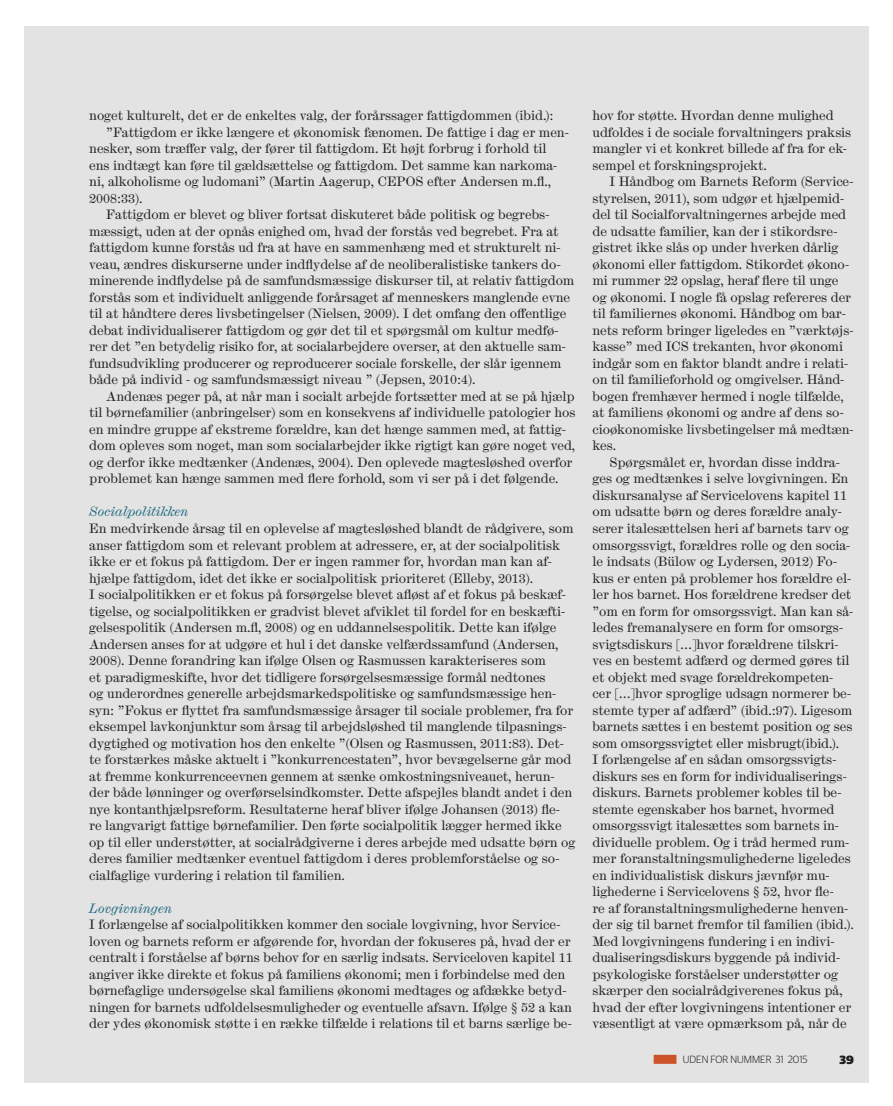
<style>
.page{position:relative;width:893px;height:1106px;background:#fff}
.page>*{position:absolute;margin:0;border:0;box-sizing:border-box;transform-origin:0 0}
.t1{font:12px/16.5px "Scotch Micro";letter-spacing:-.005em;color:#231f20}
.t2{font:italic 12px "Scotch Micro";letter-spacing:-.005em;color:#1e6981}
.t3{font:900 12px "Guardian Sans";color:#231f20}
.t4{font:300 10.5px "Guardian Sans";color:#231f20}
</style>
<div class="page">
<div style="left:24px;top:27px;width:845px;height:1056px;background:#e2e3e2"></div>
<div style="left:654px;top:1054px;width:22px;height:9px;background:#ce5328"></div>
<p class="t1" style="left:89px;top:108px;width:466px">noget kulturelt, det er de enkeltes valg, der forårssager fattigdommen (ibid.):</p>
<p class="t1" style="left:106px;top:124px;width:464px">”Fattigdom er ikke længere et økonomisk fænomen. De fattige i dag er men-</p>
<p class="t1" style="left:89px;top:141px;width:459px">nesker, som træffer valg, der fører til fattigdom. Et højt forbrug i forhold til</p>
<p class="t1" style="left:89px;top:157px;width:470px">ens indtægt kan føre til gældsættelse og fattigdom. Det samme kan narkoma-</p>
<p class="t1" style="left:89px;top:174px;width:463px">ni, alkoholisme og ludomani” (Martin Aagerup, CEPOS efter Andersen m.fl.,</p>
<p class="t1" style="left:89px;top:190px;width:55px">2008:33).</p>
<p class="t1" style="left:106px;top:207px;width:445px">Fattigdom er blevet og bliver fortsat diskuteret både politisk og begrebs-</p>
<p class="t1" style="left:89px;top:223px;width:471px">mæssigt, uden at der opnås enighed om, hvad der forstås ved begrebet. Fra at</p>
<p class="t1" style="left:89px;top:240px;width:473px">fattigdom kunne forstås ud fra at have en sammenhæng med et strukturelt ni-</p>
<p class="t1" style="left:89px;top:256px;width:473px">veau, ændres diskurserne under indflydelse af de neoliberalistiske tankers do-</p>
<p class="t1" style="left:89px;top:273px;width:487px">minerende indflydelse på de samfundsmæssige diskurser til, at relativ fattigdom</p>
<p class="t1" style="left:89px;top:289px;width:482px">forstås som et individuelt anliggende forårsaget af menneskers manglende evne</p>
<p class="t1" style="left:89px;top:306px;width:479px">til at håndtere deres livsbetingelser (Nielsen, 2009). I det omfang den offentlige</p>
<p class="t1" style="left:89px;top:322px;width:471px">debat individualiserer fattigdom og gør det til et spørgsmål om kultur medfø-</p>
<p class="t1" style="left:89px;top:339px;width:478px">rer det ”en betydelig risiko for, at socialarbejdere overser, at den aktuelle sam-</p>
<p class="t1" style="left:89px;top:355px;width:473px">fundsudvikling producerer og reproducerer sociale forskelle, der slår igennem</p>
<p class="t1" style="left:89px;top:372px;width:388px">både på individ - og samfundsmæssigt niveau ” (Jepsen, 2010:4).</p>
<p class="t1" style="left:106px;top:388px;width:470px">Andenæs peger på, at når man i socialt arbejde fortsætter med at se på hjælp</p>
<p class="t1" style="left:89px;top:405px;width:488px">til børnefamilier (anbringelser) som en konsekvens af individuelle patologier hos</p>
<p class="t1" style="left:89px;top:421px;width:478px">en mindre gruppe af ekstreme forældre, kan det hænge sammen med, at fattig-</p>
<p class="t1" style="left:89px;top:438px;width:488px">dom opleves som noget, man som socialarbejder ikke rigtigt kan gøre noget ved,</p>
<p class="t1" style="left:89px;top:454px;width:485px">og derfor ikke medtænker (Andenæs, 2004). Den oplevede magtesløshed overfor</p>
<p class="t1" style="left:89px;top:471px;width:471px">problemet kan hænge sammen med flere forhold, som vi ser på i det følgende.</p>
<p class="t2" style="left:89px;top:506px;width:101px">Socialpolitikken</p>
<p class="t1" style="left:89px;top:520px;width:488px">En medvirkende årsag til en oplevelse af magtesløshed blandt de rådgivere, som anser fattigdom som et relevant problem at adressere, er, at der socialpolitisk ikke er et fokus på fattigdom. Der er ingen rammer for, hvordan man kan af&shy;hjælpe fattigdom, idet det ikke er socialpolitisk prioriteret (Elleby, 2013).<br>I socialpolitikken er et fokus på forsørgelse blevet afløst af et fokus på beskæf&shy;tigelse, og socialpolitikken er gradvist blevet afviklet til fordel for en beskæfti&shy;gelsespolitik (Andersen m.fl, 2008) og en uddannelsespolitik. Dette kan ifølge Andersen anses for at udgøre et hul i det danske velfærdssamfund (Andersen, 2008). Denne forandring kan ifølge Olsen og Rasmussen karakteriseres som<br>et paradigmeskifte, hvor det tidligere forsørgelsesmæssige formål nedtones<br>og underordnes generelle arbejdsmarkedspolitiske og samfundsmæssige hen&shy;syn: ”Fokus er flyttet fra samfundsmæssige årsager til sociale problemer, fra for eksempel lavkonjunktur som årsag til arbejdsløshed til manglende tilpasnings&shy;dygtighed og motivation hos den enkelte ”(Olsen og Rasmussen, 2011:83). Det&shy;te forstærkes måske aktuelt i ”konkurrencestaten”, hvor bevægelserne går mod at fremme konkurrenceevnen gennem at sænke omkostningsniveauet, herun&shy;der både lønninger og overførselsindkomster. Dette afspejles blandt andet i den nye kontanthjælpsreform. Resultaterne heraf bliver ifølge Johansen (2013) fle&shy;re langvarigt fattige børnefamilier. Den førte socialpolitik lægger hermed ikke op til eller understøtter, at socialrådgiverne i deres arbejde med udsatte børn og deres familier medtænker eventuel fattigdom i deres problemforståelse og so&shy;cialfaglige vurdering i relation til familien.</p>
<p class="t2" style="left:89px;top:902px;width:85px">Lovgivningen</p>
<p class="t1" style="left:89px;top:916px;width:485px">I forlængelse af socialpolitikken kommer den sociale lovgivning, hvor Service&shy;loven og barnets reform er afgørende for, hvordan der fokuseres på, hvad der er centralt i forståelse af børns behov for en særlig indsats. Serviceloven kapitel 11 angiver ikke direkte et fokus på familiens økonomi; men i forbindelse med den børnefaglige undersøgelse skal familiens økonomi medtages og afdække betyd&shy;ningen for barnets udfoldelsesmuligheder og eventuelle afsavn. Ifølge § 52 a kan der ydes økonomisk støtte i en række tilfælde i relations til et barns særlige be-</p>
<p class="t1" style="left:592px;top:108px;width:260px">hov for støtte. Hvordan denne mulighed udfoldes i de sociale forvaltningers praksis mangler vi et konkret billede af fra for ek&shy;sempel et forskningsprojekt.</p>
<p class="t1" style="left:592px;top:174px;width:263px;text-indent:17px">I Håndbog om Barnets Reform (Service&shy;styrelsen, 2011), som udgør et hjælpemid&shy;del til Socialforvaltningernes arbejde med de udsatte familier, kan der i stikordsre&shy;gistret ikke slås op under hverken dårlig økonomi eller fattigdom. Stikordet økono&shy;mi rummer 22 opslag, heraf flere til unge og økonomi. I nogle få opslag refereres der til familiernes økonomi. Håndbog om bar&shy;nets reform bringer ligeledes en ”værktøjs&shy;kasse” med ICS trekanten, hvor økonomi indgår som en faktor blandt andre i relati&shy;on til familieforhold og omgivelser. Hånd&shy;bogen fremhæver hermed i nogle tilfælde, at familiens økonomi og andre af dens so&shy;cioøkonomiske livsbetingelser må medtæn&shy;kes.</p>
<p class="t1" style="left:592px;top:454px;width:263px;text-indent:17px">Spørgsmålet er, hvordan disse inddra&shy;ges og medtænkes i selve lovgivningen. En diskursanalyse af Servicelovens kapitel 11 om udsatte børn og deres forældre analy&shy;serer italesættelsen heri af barnets tarv og omsorgssvigt, forældres rolle og den socia&shy;le indsats (Bülow og Lydersen, 2012) Fo&shy;kus er enten på problemer hos forældre el&shy;ler hos barnet. Hos forældrene kredser det ”om en form for omsorgssvigt. Man kan så&shy;ledes fremanalysere en form for omsorgs&shy;svigtsdiskurs […]hvor forældrene tilskri&shy;ves en bestemt adfærd og dermed gøres til et objekt med svage forældrekompeten&shy;cer […]hvor sproglige udsagn normerer be&shy;stemte typer af adfærd” (ibid.:97). Ligesom barnets sættes i en bestemt position og ses som omsorgssvigtet eller misbrugt(ibid.).<br>I forlængelse af en sådan omsorgssvigts&shy;diskurs ses en form for individualiserings&shy;diskurs. Barnets problemer kobles til be&shy;stemte egenskaber hos barnet, hvormed omsorgssvigt italesættes som barnets in&shy;dividuelle problem. Og i tråd hermed rum&shy;mer foranstaltningsmulighederne ligeledes en individualistisk diskurs jævnfør mu&shy;lighederne i Servicelovens § 52, hvor fle-<br>re af foranstaltningsmulighederne henven&shy;der sig til barnet fremfor til familien (ibid.).<br>Med lovgivningens fundering i en indivi&shy;dualiseringsdiskurs byggende på individ&shy;psykologiske forståelser understøtter og skærper den socialrådgiverenes fokus på, hvad der efter lovgivningens intentioner er væsentligt at være opmærksom på, når de</p>
<p class="t4" style="left:683px;top:1051px;width:126px">UDEN FOR NUMMER 31 2015</p>
<p class="t3" style="left:839px;top:1050px;width:16px">39</p>
</div>
